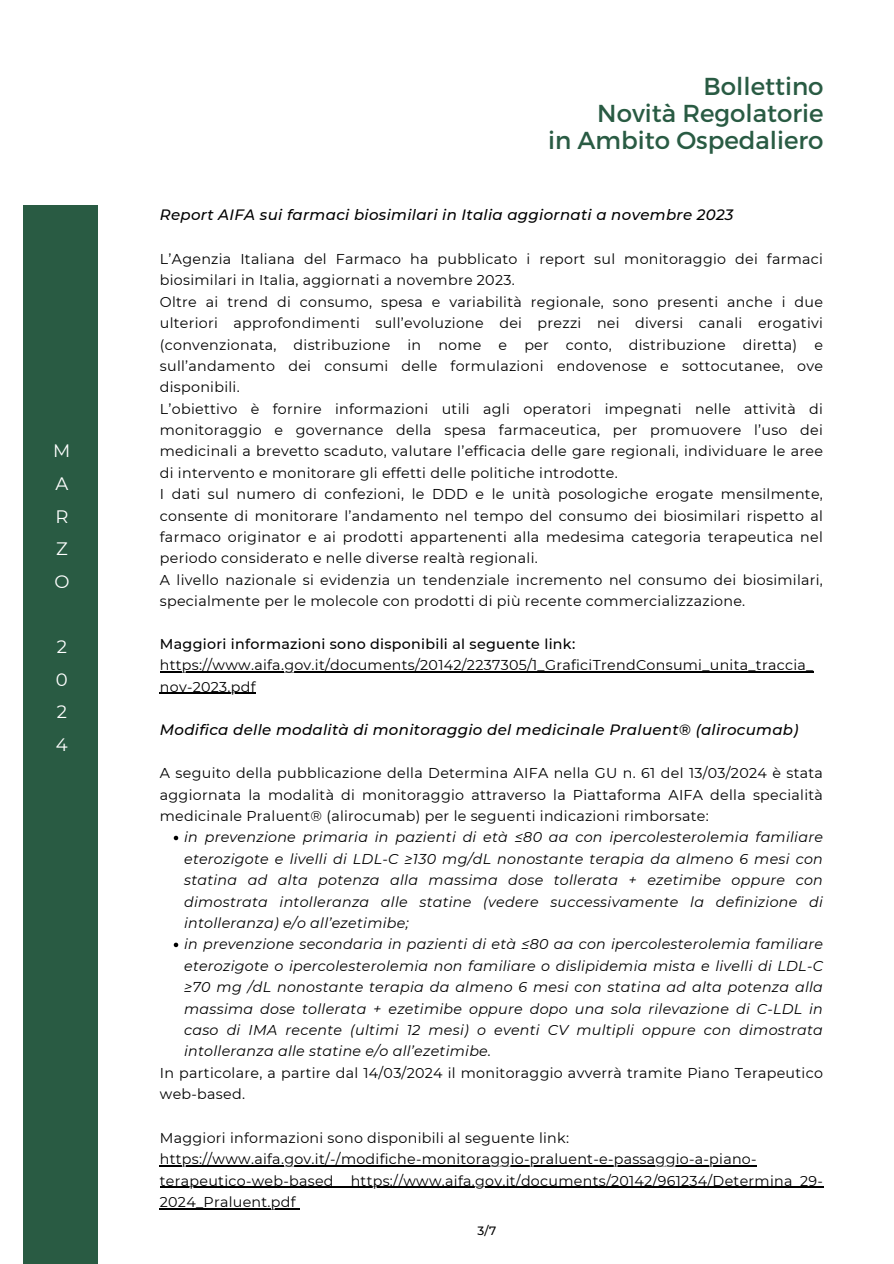
<style>
.page{position:relative;width:894px;height:1264px;background:#fff}
.page>*{position:absolute;margin:0;border:0;box-sizing:border-box;transform-origin:0 0}
.t1{font:24.45px/27px "Montserrat";color:#295b43;text-align:right}
.t2{font:18px/32.7px "Montserrat";color:#fff}
.t3{font:italic 500 15px "Montserrat";letter-spacing:.02em;color:#000}
.t4{font:14.25px/21.3px "Montserrat";letter-spacing:.02em;color:#000}
.t5{font:italic 14.25px/21.3px "Montserrat";letter-spacing:.02em;color:#000}
.t6{font:500 14.25px "Montserrat";letter-spacing:.02em;color:#000}
.t7{font:500 12px "Montserrat";color:#000}
</style>
<div class="page">
<div style="left:23px;top:206px;width:74px;height:1057px;background:#295b43"></div>
<hr style="left:160px;top:671px;width:653px;height:1px;background:#000">
<hr style="left:160px;top:692px;width:96px;height:1px;background:#000">
<svg style="left:174px;top:835px;width:4px;height:5px"></svg>
<svg style="left:174px;top:942px;width:4px;height:5px"></svg>
<hr style="left:160px;top:1165px;width:596px;height:1px;background:#000">
<hr style="left:160px;top:1186px;width:663px;height:1px;background:#000">
<hr style="left:160px;top:1207px;width:136px;height:2px;background:#000">
<h2 class="t2" style="left:53px;top:434px;width:19px">M<br>A<br>R<br>Z<br>O</h2>
<h3 class="t2" style="left:56px;top:630px;width:13px;text-align:justify">2<br>0<br>2<br>4</h3>
<h1 class="t1" style="left:548px;top:71px;width:277px">Bollettino<br>Novità Regolatorie<br>in Ambito Ospedaliero</h1>
<h1 class="t3" style="left:160px;top:205px;width:575px">Report AIFA sui farmaci biosimilari in Italia aggiornati a novembre 2023</h1>
<h4 class="t4" style="left:160px;top:248px;width:664px">L’Agenzia Italiana del Farmaco ha pubblicato i report sul monitoraggio dei farmaci biosimilari in Italia, aggiornati a novembre 2023.<br>Oltre ai trend di consumo, spesa e variabilità regionale, sono presenti anche i due ulteriori approfondimenti sull’evoluzione dei prezzi nei diversi canali erogativi (convenzionata, distribuzione in nome e per conto, distribuzione diretta) e sull’andamento dei consumi delle formulazioni endovenose e sottocutanee, ove disponibili.<br>L’obiettivo è fornire informazioni utili agli operatori impegnati nelle attività di monitoraggio e governance della spesa farmaceutica, per promuovere l’uso dei medicinali a brevetto scaduto, valutare l’efficacia delle gare regionali, individuare le aree di intervento e monitorare gli effetti delle politiche introdotte.<br>I dati sul numero di confezioni, le DDD e le unità posologiche erogate mensilmente, consente di monitorare l’andamento nel tempo del consumo dei biosimilari rispetto al farmaco originator e ai prodotti appartenenti alla medesima categoria terapeutica nel periodo considerato e nelle diverse realtà regionali.<br>A livello nazionale si evidenzia un tendenziale incremento nel consumo dei biosimilari, specialmente per le molecole con prodotti di più recente commercializzazione.</h4>
<h5 class="t6" style="left:160px;top:635px;width:417px">Maggiori informazioni sono disponibili al seguente link:</h5>
<h5 class="t4" style="left:160px;top:654px;width:654px">https://www.aifa.gov.it/documents/20142/2237305/1_GraficiTrendConsumi_unita_traccia_</h5>
<h4 class="t4" style="left:160px;top:676px;width:97px">nov-2023.pdf</h4>
<h4 class="t3" style="left:160px;top:720px;width:640px">Modifica delle modalità di monitoraggio del medicinale Praluent® (alirocumab)</h4>
<h4 class="t4" style="left:160px;top:762px;width:664px">A seguito della pubblicazione della Determina AIFA nella GU n. 61 del 13/03/2024 è stata</h4>
<h5 class="t4" style="left:160px;top:784px;width:664px">aggiornata la modalità di monitoraggio attraverso la Piattaforma AIFA della specialità</h5>
<h5 class="t4" style="left:160px;top:805px;width:550px">medicinale Praluent® (alirocumab) per le seguenti indicazioni rimborsate:</h5>
<h5 class="t5" style="left:184px;top:826px;width:640px">in prevenzione primaria in pazienti di età ≤80 aa con ipercolesterolemia familiare</h5>
<p class="t5" style="left:184px;top:848px;width:640px">eterozigote e livelli di LDL-C ≥130 mg/dL nonostante terapia da almeno 6 mesi con statina ad alta potenza alla massima dose tollerata + ezetimibe oppure con dimostrata intolleranza alle statine (vedere successivamente la definizione di intolleranza) e/o all’ezetimibe;<br>in prevenzione secondaria in pazienti di età ≤80 aa con ipercolesterolemia familiare</p>
<p class="t5" style="left:184px;top:955px;width:640px">eterozigote o ipercolesterolemia non familiare o dislipidemia mista e livelli di LDL-C</p>
<p class="t5" style="left:184px;top:976px;width:640px">≥70 mg /dL nonostante terapia da almeno 6 mesi con statina ad alta potenza alla</p>
<p class="t5" style="left:184px;top:997px;width:640px">massima dose tollerata + ezetimibe oppure dopo una sola rilevazione di C-LDL in</p>
<p class="t5" style="left:184px;top:1019px;width:640px">caso di IMA recente (ultimi 12 mesi) o eventi CV multipli oppure con dimostrata</p>
<p class="t5" style="left:184px;top:1040px;width:308px">intolleranza alle statine e/o all’ezetimibe.</p>
<p class="t4" style="left:160px;top:1061px;width:664px">In particolare, a partire dal 14/03/2024 il monitoraggio avverrà tramite Piano Terapeutico</p>
<h5 class="t4" style="left:160px;top:1083px;width:87px">web-based.</h5>
<h5 class="t4" style="left:160px;top:1127px;width:410px">Maggiori informazioni sono disponibili al seguente link:</h5>
<h5 class="t4" style="left:160px;top:1148px;width:598px">https://www.aifa.gov.it/-/modifiche-monitoraggio-praluent-e-passaggio-a-piano-</h5>
<p class="t4" style="left:160px;top:1169px;width:664px">terapeutico-web-based https://www.aifa.gov.it/documents/20142/961234/Determina_29-<br>2024_Praluent.pdf</p>
<p class="t7" style="left:477px;top:1223px;width:20px">3/7</p>
</div>
